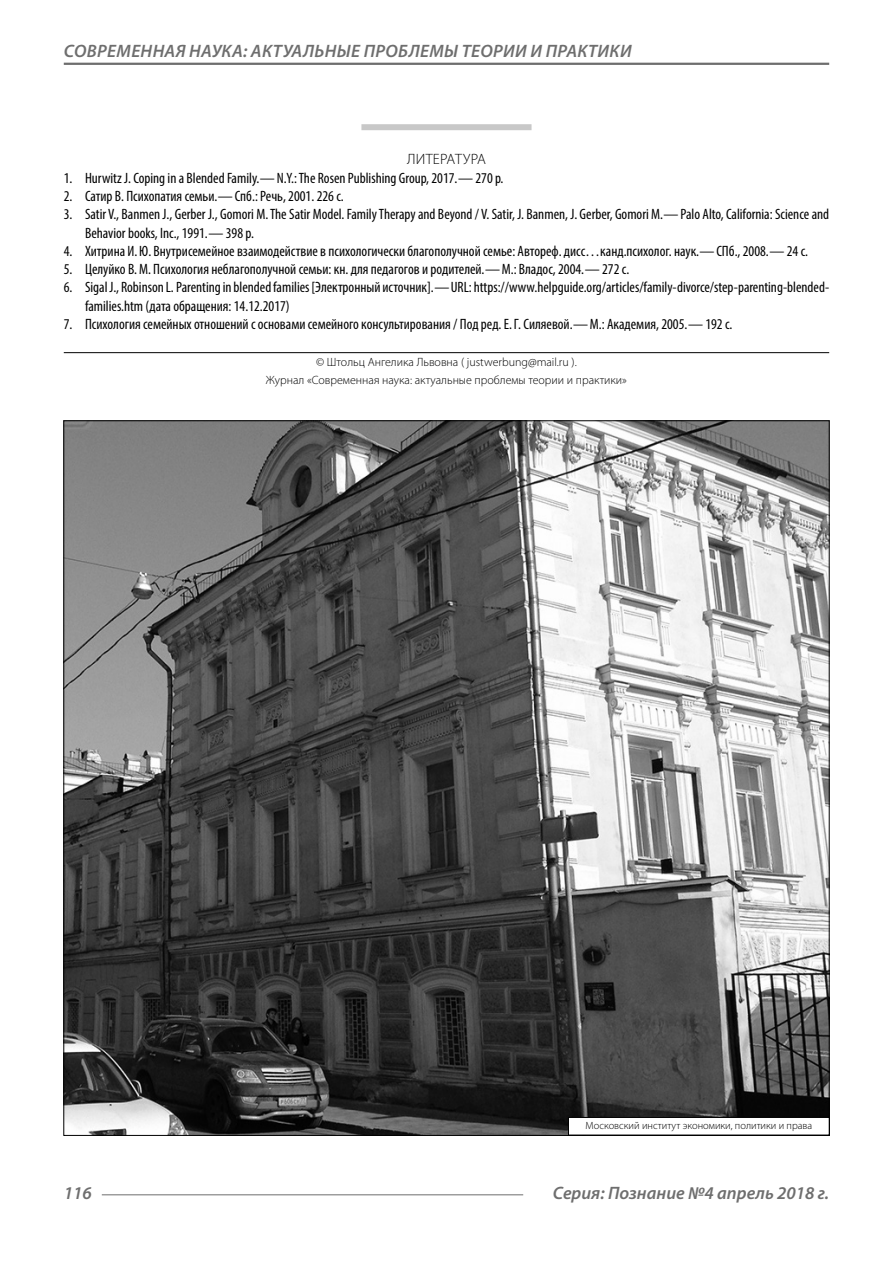
<style>
.page{position:relative;width:893px;height:1263px;background:#fff}
.page>*{position:absolute;margin:0;border:0;box-sizing:border-box;transform-origin:0 0}
.t1{font:italic 600 18px "Myriad Pro";letter-spacing:.02em;color:#6e6e6e}
.t2{font:italic 600 18px "Myriad Pro";color:#6e6e6e}
.t3{font:condensed 15px/18.3px "Myriad Pro";color:#000}
.Literature{font:300 15px "Myriad Pro";letter-spacing:.02em;color:#000}
.Copy{font:300 12px/18.3px "Myriad Pro";color:#000;text-align:center}
.Author-doc{font:300 10.5px "Myriad Pro";color:#000}
</style>
<div class="page">
<hr style="left:64px;top:63px;width:765px;height:2px;background:#6e6e6e">
<hr style="left:102px;top:1194px;width:421px;height:1px;background:#6e6e6e">
<div style="left:361px;top:124px;width:170px;height:6px;background:#c8c8c8"></div>
<hr style="left:64px;top:352px;width:765px;height:1px;background:#000">
<img style="left:65px;top:422px;width:763px;height:712px">
<div style="left:568px;top:1117px;width:261px;height:18px;background:#fff"></div>
<div style="left:568px;top:1117px;width:262px;height:18px;border:1px solid #000"></div>
<p class="t1" style="left:64px;top:39px;width:569px">СОВРЕМЕННАЯ НАУКА: АКТУАЛЬНЫЕ ПРОБЛЕМЫ ТЕОРИИ И ПРАКТИКИ</p>
<p class="Literature" style="left:407px;top:150px;width:80px">ЛИТЕРАТУРА</p>
<p class="t3" style="left:64px;top:168px;width:441px">1. Hurwitz J. Coping in a Blended Family.—N.Y.: The Rosen Publishing Group, 2017.— 270 p.</p>
<p class="t3" style="left:64px;top:187px;width:282px">2. Сатир В. Психопатия семьи.—Спб.: Речь, 2001. 226 с.</p>
<p class="t3" style="left:85px;top:205px;width:746px;text-indent:-21px">3. Satir V., Banmen J., Gerber J., Gomori M.The Satir Model. Family Therapy and Beyond / V. Satir, J. Banmen, J. Gerber, Gomori M.—Palo Alto, California: Science and<br>Behavior books, Inc., 1991.— 398 p.</p>
<p class="t3" style="left:64px;top:242px;width:746px">4. Хитрина И.Ю. Внутрисемейное взаимодействие в психологически благополучной семье: Автореф. дисс…канд.психолог. наук.—СПб., 2008.— 24 с.</p>
<p class="t3" style="left:64px;top:260px;width:567px">5. Целуйко В.М. Психология неблагополучной семьи: кн. для педагогов и родителей.—М.: Владос, 2004.— 272 с.</p>
<p class="t3" style="left:85px;top:278px;width:746px;text-indent:-21px">6. Sigal J., Robinson L. Parenting in blended families [Электронный источник].—URL: https://www.helpguide.org/articles/family-divorce/step-parenting-blended&shy;families.htm (дата обращения: 14.12.2017)</p>
<p class="t3" style="left:64px;top:315px;width:670px">7. Психология семейных отношений с основами семейного консультирования / Под ред. Е.Г. Силяевой.—М.: Академия, 2005.— 192 с.</p>
<p class="Copy" style="left:266px;top:352px;width:363px">© Штольц Ангелика Львовна ( justwerbung@mail.ru ).<br>Журнал «Современная наука: актуальные проблемы теории и практики»</p>
<p class="Author-doc" style="left:585px;top:1119px;width:228px">Московский институт экономики, политики и права</p>
<p class="t1" style="left:64px;top:1182px;width:30px">116</p>
<p class="t2" style="left:553px;top:1182px;width:278px">Серия: Познание №4 апрель 2018 г.</p>
</div>
